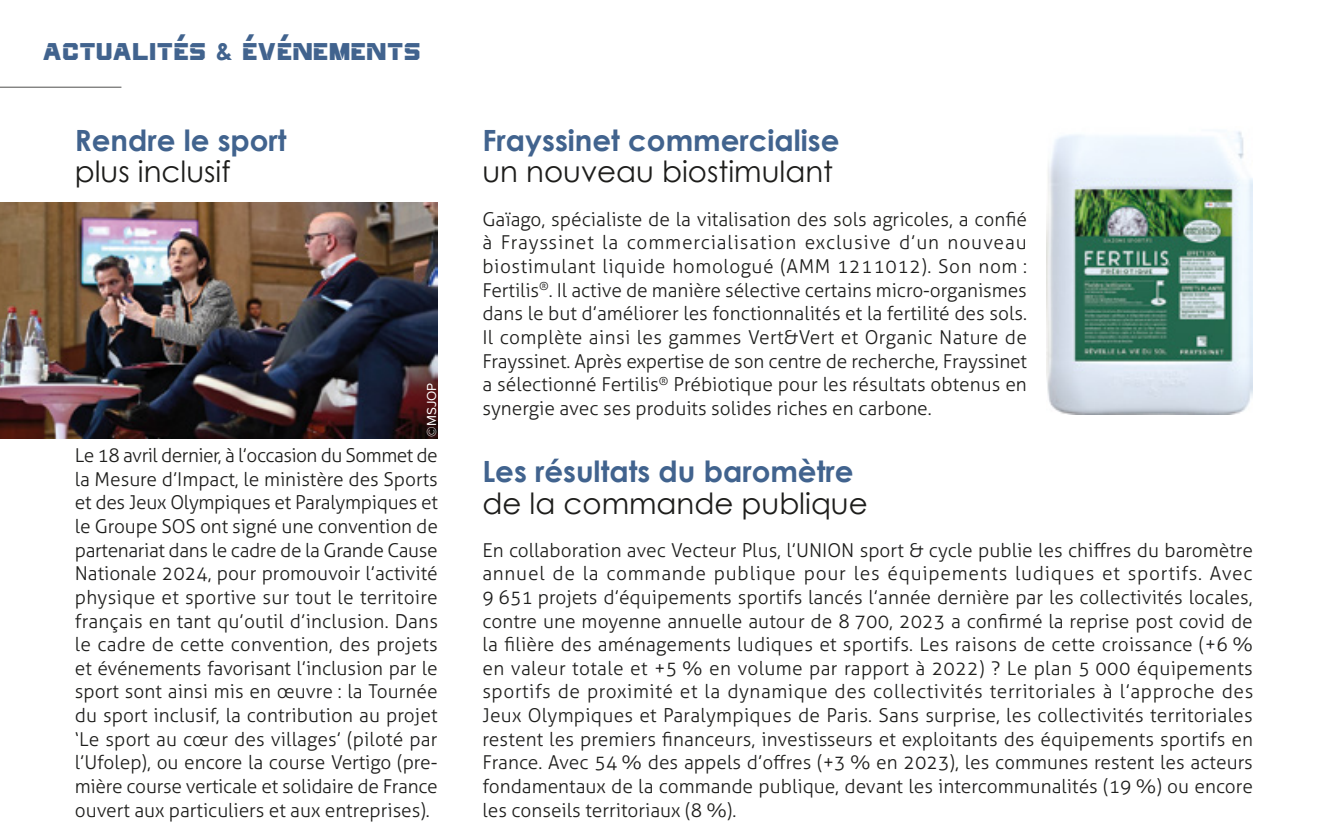
<style>
.page{position:relative;width:1334px;height:831px;background:#fff}
.page>*{position:absolute;margin:0;border:0;box-sizing:border-box;transform-origin:0 0}
.t1{font:700 29.25px "Century Gothic";color:#41638e}
.t2{font:29.25px "Century Gothic";color:#1d1d1b}
.t3{font:24.75px "Cyberfall";color:#41638e}
.t4{font:300 19.12px/23.6px "Aller";color:#1d1d1b;text-align:justify}
.t5{font:13.5px "Proxima Nova";color:#fff}
.s1{font-family:"Century Gothic";font-weight:700}
</style>
<div class="page">
<hr style="left:0;top:87px;width:121px;height:1px;background:#1d1d1b">
<hr style="left:1333px;top:0;width:1px;height:155px;background:#003d53">
<img style="left:1046px;top:131px;width:206px;height:284px">
<img style="left:0;top:202px;width:437px;height:236px">
<p class="t3" style="left:43px;top:35px;width:379px">ACTUALITÉS <span class="s1">&amp;</span> ÉVÉNEMENTS</p>
<h1 class="t1" style="left:75px;top:122px;width:213px">Rendre le sport</h1>
<h1 class="t2" style="left:75px;top:154px;width:157px">plus inclusif</h1>
<p class="t5" style="left:421px;top:437px;width:55px;rotate:-90deg">©MSJOP</p>
<p class="t4" style="left:75px;top:443px;width:364px">Le 18 avril dernier, à l’occasion du Sommet de la Mesure d’Impact, le ministère des Sports et des Jeux Olympiques et Paralympiques et le Groupe SOS ont signé une convention de partenariat dans le cadre de la Grande Cause Nationale 2024, pour promouvoir l’activité physique et sportive sur tout le territoire français en tant qu’outil d’inclusion. Dans le cadre de cette convention, des projets et événements favorisant l’inclusion par le sport sont ainsi mis en œuvre : la Tournée du sport inclusif, la contribution au projet ‘Le sport au cœur des villages’ (piloté par l’Ufolep), ou encore la course Vertigo (pre&shy;mière course verticale et solidaire de France ouvert aux particuliers et aux entreprises).</p>
<h1 class="t1" style="left:482px;top:122px;width:358px">Frayssinet commercialise</h1>
<h1 class="t2" style="left:482px;top:154px;width:352px">un nouveau biostimulant</h1>
<p class="t4" style="left:482px;top:207px;width:546px">Gaïago, spécialiste de la vitalisation des sols agricoles, a confié à Frayssinet la commercialisation exclusive d’un nouveau biostimulant liquide homologué (AMM 1211012). Son nom :<br>Fertilis<sup>®</sup>. Il active de manière sélective certains micro-organismes dans le but d’améliorer les fonctionnalités et la fertilité des sols.<br>Il complète ainsi les gammes Vert&amp;Vert et Organic Nature de Frayssinet. Après expertise de son centre de recherche, Frayssinet a sélectionné Fertilis<sup>®</sup> Prébiotique pour les résultats obtenus en synergie avec ses produits solides riches en carbone.</p>
<h1 class="t1" style="left:482px;top:453px;width:372px">Les résultats du baromètre</h1>
<h1 class="t2" style="left:482px;top:485px;width:387px">de la commande publique</h1>
<p class="t4" style="left:482px;top:538px;width:772px">En collaboration avec Vecteur Plus, l’UNION sport &amp; cycle publie les chiffres du baromètre annuel de la commande publique pour les équipements ludiques et sportifs. Avec 9 651 projets d’équipements sportifs lancés l’année dernière par les collectivités locales, contre une moyenne annuelle autour de 8 700, 2023 a confirmé la reprise post covid de la filière des aménagements ludiques et sportifs. Les raisons de cette croissance (+6 % en valeur totale et +5 % en volume par rapport à 2022) ? Le plan 5 000 équipements sportifs de proximité et la dynamique des collectivités territoriales à l’approche des Jeux Olympiques et Paralympiques de Paris. Sans surprise, les collectivités territoriales restent les premiers financeurs, investisseurs et exploitants des équipements sportifs en France. Avec 54 % des appels d’offres (+3 % en 2023), les communes restent les acteurs fondamentaux de la commande publique, devant les intercommunalités (19 %) ou encore les conseils territoriaux (8 %).</p>
</div>
